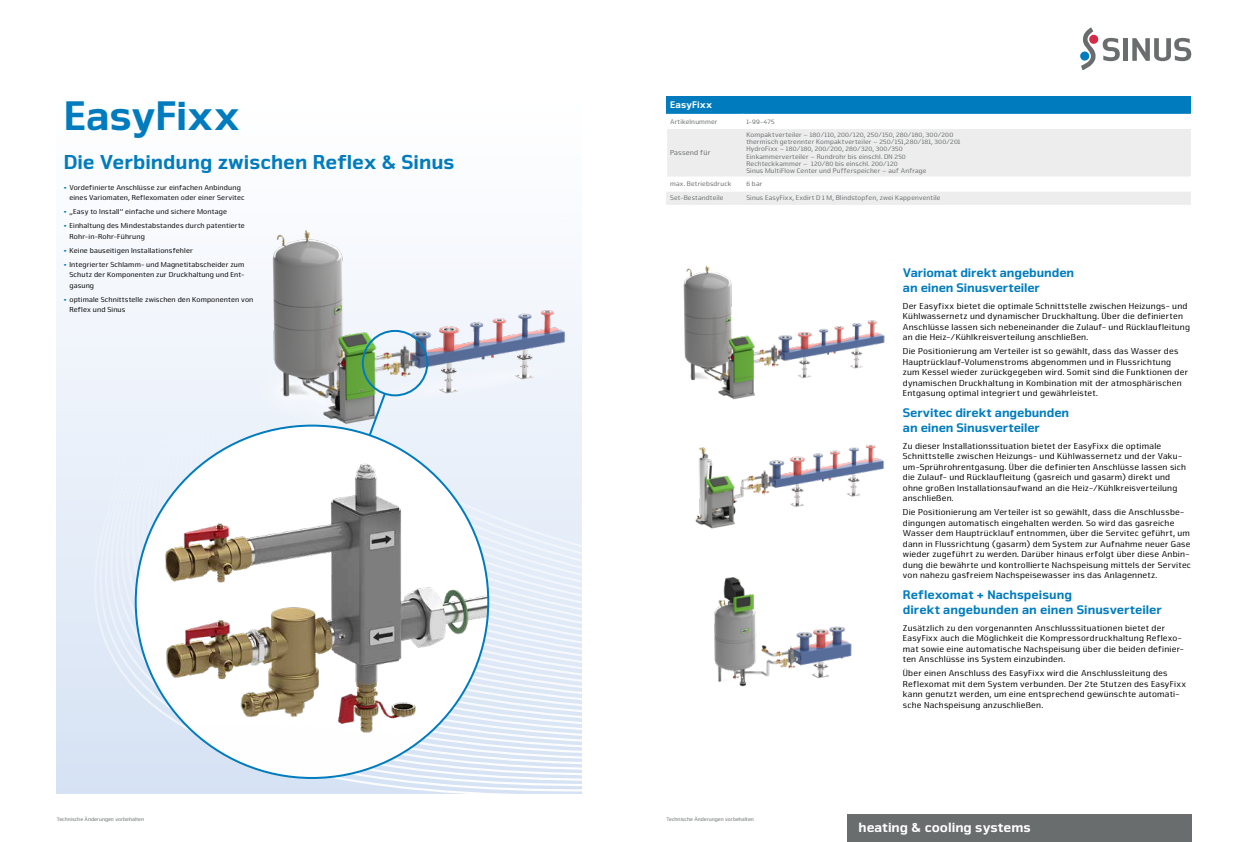
<style>
.page{position:relative;width:1248px;height:842px;background:#fff}
.page>*{position:absolute;margin:0;border:0;box-sizing:border-box;transform-origin:0 0}
.t1{font:900 43px "Nuri";letter-spacing:-.01em;color:#007cbe}
.t2{font:900 21px "Nuri";color:#007cbe}
.t3{font:900 14px "Nuri";color:#fff}
.t4{font:900 13px/15px "Nuri";letter-spacing:-.005em;color:#007cbe}
.t5{font:900 10px "Nuri";letter-spacing:.01em;color:#fff}
.t6{font:9px/10.5px "Nuri";letter-spacing:.025em;color:#000}
.t7{font:7.5px/10.5px "Nuri";letter-spacing:.02em;color:#000}
.t8{font:7.5px "Nuri";letter-spacing:.02em;color:#696d6e}
.t9{font:7px/7px "Nuri";letter-spacing:.02em;color:#696d6e}
.t10{font:5.5px "Nuri";color:#696d6e}
.s1{font-weight:900;color:#007cbe}
</style>
<div class="page">
<div style="left:847px;top:814px;width:344px;height:28px;background:#696d6e"></div>
<hr style="left:1123px;top:38px;width:4px;height:23px;background:#696d6e">
<svg style="left:1132px;top:38px;width:59px;height:23px"></svg>
<svg style="left:1080px;top:27px;width:39px;height:43px"></svg>
<div style="left:57px;top:96px;width:524px;height:698px;background:#fafcfe"></div>
<svg style="left:57px;top:368px;width:524px;height:426px"></svg>
<div style="left:666px;top:96px;width:524px;height:18px;background:#007cbe"></div>
<svg style="left:666px;top:129px;width:525px;height:76px"></svg>
<hr style="left:665px;top:190px;width:77px;height:2px;background:#fff">
<hr style="left:742px;top:190px;width:449px;height:2px;background:#fff">
<img style="left:683px;top:265px;width:202px;height:135px">
<img style="left:695px;top:444px;width:189px;height:85px">
<img style="left:714px;top:577px;width:138px;height:110px">
<img style="left:248px;top:230px;width:333px;height:227px">
<div style="left:362px;top:330px;width:66px;height:66px;border:2px solid #007cbe;border-radius:50%"></div>
<img style="left:136px;top:426px;width:352px;height:352px;border-radius:176px">
<svg style="left:367px;top:391px;width:20px;height:47px"></svg>
<h1 class="t1" style="left:64px;top:90px;width:178px">EasyFixx</h1>
<h2 class="t2" style="left:64px;top:149px;width:392px">Die Verbindung zwischen Reflex &amp; Sinus</h2>
<p class="t7" style="left:69px;top:182px;width:177px;text-indent:-6px"><span class="s1">•</span> Vordefinierte Anschlüsse zur einfachen Anbindung eines Variomaten, Reflexomaten oder einer Servitec</p>
<p class="t7" style="left:64px;top:206px;width:165px"><span class="s1">•</span> ,,Easy to Install“ einfache und sichere Montage</p>
<p class="t7" style="left:69px;top:220px;width:177px;text-indent:-6px"><span class="s1">•</span> Einhaltung des Mindestabstandes durch patentierte<br>Rohr-in-Rohr-Führung</p>
<p class="t7" style="left:64px;top:245px;width:131px"><span class="s1">•</span> Keine bauseitigen Installationsfehler</p>
<p class="t7" style="left:69px;top:259px;width:176px;text-align:justify;text-indent:-6px"><span class="s1">•</span> Integrierter Schlamm- und Magnetitabscheider zum Schutz der Komponenten zur Druckhaltung und Ent&shy;gasung</p>
<p class="t7" style="left:69px;top:294px;width:185px;text-indent:-6px"><span class="s1">•</span> optimale Schnittstelle zwischen den Komponenten von<br>Reflex und Sinus</p>
<p class="t10" style="left:57px;top:816px;width:89px">Technische Änderungen vorbehalten</p>
<p class="t5" style="left:670px;top:99px;width:44px">EasyFixx</p>
<p class="t9" style="left:670px;top:118px;width:49px">Artikelnummer</p>
<p class="t9" style="left:746px;top:118px;width:30px">1-99-475</p>
<p class="t8" style="left:670px;top:148px;width:42px">Passend für</p>
<p class="t9" style="left:746px;top:132px;width:216px">Kompaktverteiler – 180/110, 200/120, 250/150, 280/180, 300/200 thermisch getrennter Kompaktverteiler – 250/151,280/181, 300/201<br>HydroFixx – 180/180, 200/200, 280/320, 300/350<br>Einkammerverteiler – Rundrohr bis einschl. DN 250<br>Rechteckkammer – 120/80 bis einschl. 200/120<br>Sinus MultiFlow Center und Pufferspeicher – auf Anfrage</p>
<p class="t9" style="left:670px;top:180px;width:63px">max. Betriebsdruck</p>
<p class="t9" style="left:746px;top:180px;width:17px">6 bar</p>
<p class="t9" style="left:670px;top:195px;width:55px">Set-Bestandteile</p>
<p class="t9" style="left:746px;top:195px;width:195px">Sinus EasyFixx, Exdirt D 1 M, Blindstopfen, zwei Kappenventile</p>
<p class="t10" style="left:666px;top:816px;width:89px">Technische Änderungen vorbehalten</p>
<h3 class="t4" style="left:902px;top:265px;width:173px">Variomat direkt angebunden an einen Sinusverteiler</h3>
<p class="t6" style="left:902px;top:300px;width:289px">Der Easyfixx bietet die optimale Schnittstelle zwischen Heizungs- und Kühlwassernetz und dynamischer Druckhaltung. Über die definierten Anschlüsse lassen sich nebeneinander die Zulauf- und Rücklaufleitung an die Heiz-/Kühlkreisverteilung anschließen.</p>
<p class="t6" style="left:902px;top:346px;width:287px">Die Positionierung am Verteiler ist so gewählt, dass das Wasser des Hauptrücklauf-Volumenstroms abgenommen und in Flussrichtung zum Kessel wieder zurückgegeben wird. Somit sind die Funktionen der dynamischen Druckhaltung in Kombination mit der atmosphärischen Entgasung optimal integriert und gewährleistet.</p>
<h3 class="t4" style="left:902px;top:405px;width:168px">Servitec direkt angebunden an einen Sinusverteiler</h3>
<p class="t6" style="left:902px;top:440px;width:285px">Zu dieser Installationssituation bietet der EasyFixx die optimale Schnittstelle zwischen Heizungs- und Kühlwassernetz und der Vaku&shy;um-Sprührohrentgasung. Über die definierten Anschlüsse lassen sich die Zulauf- und Rücklaufleitung (gasreich und gasarm) direkt und ohne großen Installationsaufwand an die Heiz-/Kühlkreisverteilung anschließen.</p>
<p class="t6" style="left:902px;top:507px;width:290px">Die Positionierung am Verteiler ist so gewählt, dass die Anschlussbe&shy;dingungen automatisch eingehalten werden. So wird das gasreiche Wasser dem Hauptrücklauf entnommen, über die Servitec geführt, um dann in Flussrichtung (gasarm) dem System zur Aufnahme neuer Gase wieder zugeführt zu werden. Darüber hinaus erfolgt über diese Anbin&shy;dung die bewährte und kontrollierte Nachspeisung mittels der Servitec von nahezu gasfreiem Nachspeisewasser ins das Anlagennetz.</p>
<h3 class="t4" style="left:902px;top:587px;width:260px">Reflexomat + Nachspeisung<br>direkt angebunden an einen Sinusverteiler</h3>
<p class="t6" style="left:902px;top:622px;width:282px">Zusätzlich zu den vorgenannten Anschlusssituationen bietet der EasyFixx auch die Möglichkeit die Kompressordruckhaltung Reflexo&shy;mat sowie eine automatische Nachspeisung über die beiden definier&shy;ten Anschlüsse ins System einzubinden.</p>
<p class="t6" style="left:902px;top:668px;width:285px">Über einen Anschluss des EasyFixx wird die Anschlussleitung des Reflexomat mit dem System verbunden. Der 2te Stutzen des EasyFixx kann genutzt werden, um eine entsprechend gewünschte automati&shy;sche Nachspeisung anzuschließen.</p>
<h3 class="t3" style="left:858px;top:819px;width:174px">heating &amp; cooling systems</h3>
</div>
